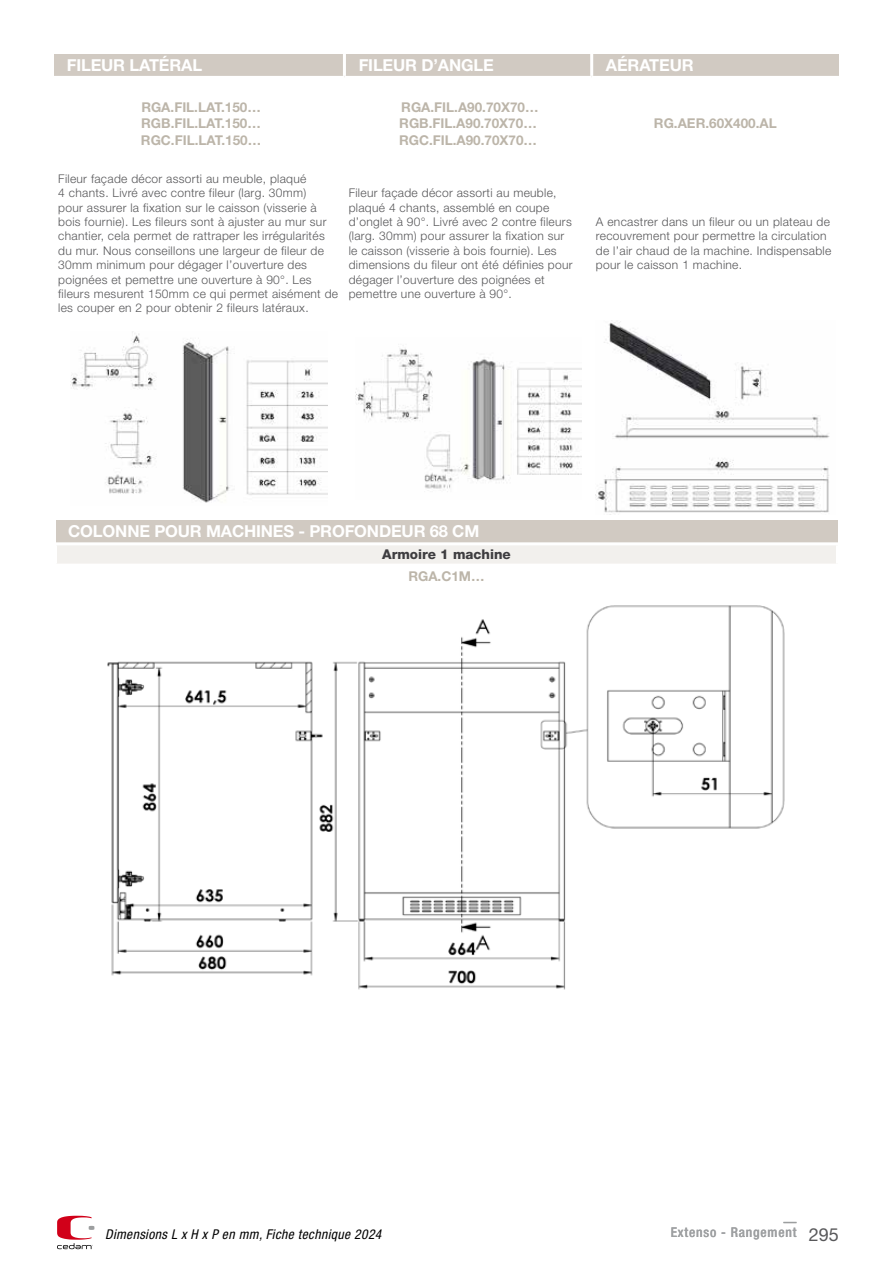
<style>
.page{position:relative;width:893px;height:1263px;background:#fff}
.page>*{position:absolute;margin:0;border:0;box-sizing:border-box;transform-origin:0 0}
.t1{font:700 16.5px "Helvetica Neue LT Std";letter-spacing:-.01em;color:#fff}
.t2{font:700 13.5px/16.2px "Helvetica Neue LT Std";color:#bcb5a9;text-align:justify}
.t3{font:italic condensed 13.5px "Helvetica Neue LT Std";letter-spacing:.03em;color:#000}
.t4{font:500 condensed 13.5px "Helvetica Neue LT Std";letter-spacing:.06em;color:#9ea0a2}
.t5{font:800 13.5px "Helvetica Neue LT Std";color:#3e3d40}
.t6{font:300 12px/14.4px "Helvetica Neue LT Std";letter-spacing:.025em;color:#58585a}
.s1{font-weight:400;font-stretch:normal;font-size:18px;color:#58585a}
</style>
<div class="page">
<svg style="left:57px;top:1216px;width:37px;height:33px"></svg>
<svg style="left:783px;top:1222px;width:13px;height:1px"></svg>
<div style="left:54px;top:54px;width:785px;height:22px;background:#d1cac2"></div>
<hr style="left:343px;top:54px;width:3px;height:22px;background:#fff">
<hr style="left:590px;top:54px;width:3px;height:22px;background:#fff">
<img style="left:71px;top:331px;width:257px;height:172px">
<img style="left:355px;top:348px;width:226px;height:144px">
<img style="left:596px;top:321px;width:234px;height:192px">
<div style="left:56px;top:520px;width:781px;height:24px;background:#d1cac2"></div>
<div style="left:56px;top:544px;width:781px;height:21px;background:#f2f0ed"></div>
<hr style="left:54px;top:545px;width:3px;height:19px;background:#fff">
<hr style="left:836px;top:545px;width:3px;height:19px;background:#fff">
<hr style="left:54px;top:542px;width:785px;height:3px;background:#fff">
<hr style="left:54px;top:564px;width:785px;height:3px;background:#fff">
<img style="left:107px;top:605px;width:678px;height:385px">
<h1 class="t1" style="left:67px;top:55px;width:137px">FILEUR LATÉRAL</h1>
<h1 class="t1" style="left:359px;top:55px;width:137px">FILEUR D’ANGLE</h1>
<h1 class="t1" style="left:606px;top:55px;width:89px">AÉRATEUR</h1>
<p class="t2" style="left:141px;top:99px;width:122px">RGA.FIL.LAT.150… RGB.FIL.LAT.150… RGC.FIL.LAT.150…</p>
<p class="t2" style="left:399px;top:99px;width:141px;text-align:left">RGA.FIL.A90.70X70…<br>RGB.FIL.A90.70X70…<br>RGC.FIL.A90.70X70…</p>
<p class="t2" style="left:654px;top:115px;width:124px">RG.AER.60X400.AL</p>
<p class="t6" style="left:58px;top:171px;width:281px">Fileur façade décor assorti au meuble, plaqué<br>4 chants. Livré avec contre fileur (larg. 30mm)<br>pour assurer la fixation sur le caisson (visserie à bois fournie). Les fileurs sont à ajuster au mur sur chantier, cela permet de rattraper les irrégularités du mur. Nous conseillons une largeur de fileur de 30mm minimum pour dégager l’ouverture des poignées et pemettre une ouverture à 90°. Les fileurs mesurent 150mm ce qui permet aisément de les couper en 2 pour obtenir 2 fileurs latéraux.</p>
<p class="t6" style="left:349px;top:185px;width:225px">Fileur façade décor assorti au meuble, plaqué 4 chants, assemblé en coupe d’onglet à 90°. Livré avec 2 contre fileurs (larg. 30mm) pour assurer la fixation sur le caisson (visserie à bois fournie). Les dimensions du fileur ont été définies pour dégager l’ouverture des poignées et pemettre une ouverture à 90°.</p>
<p class="t6" style="left:596px;top:214px;width:237px">A encastrer dans un fileur ou un plateau de recouvrement pour permettre la circulation de l’air chaud de la machine. Indispensable pour le caisson 1 machine.</p>
<h1 class="t1" style="left:68px;top:521px;width:413px">COLONNE POUR MACHINES - PROFONDEUR 68 CM</h1>
<p class="t5" style="left:382px;top:546px;width:130px">Armoire 1 machine</p>
<p class="t2" style="left:408px;top:567px;width:78px">RGA.C1M…</p>
<p class="t3" style="left:105px;top:1227px;width:278px">Dimensions L x H x P en mm, Fiche technique 2024</p>
<p class="t4" style="left:671px;top:1224px;width:170px">Extenso - Rangement <span class="s1">295</span></p>
</div>
